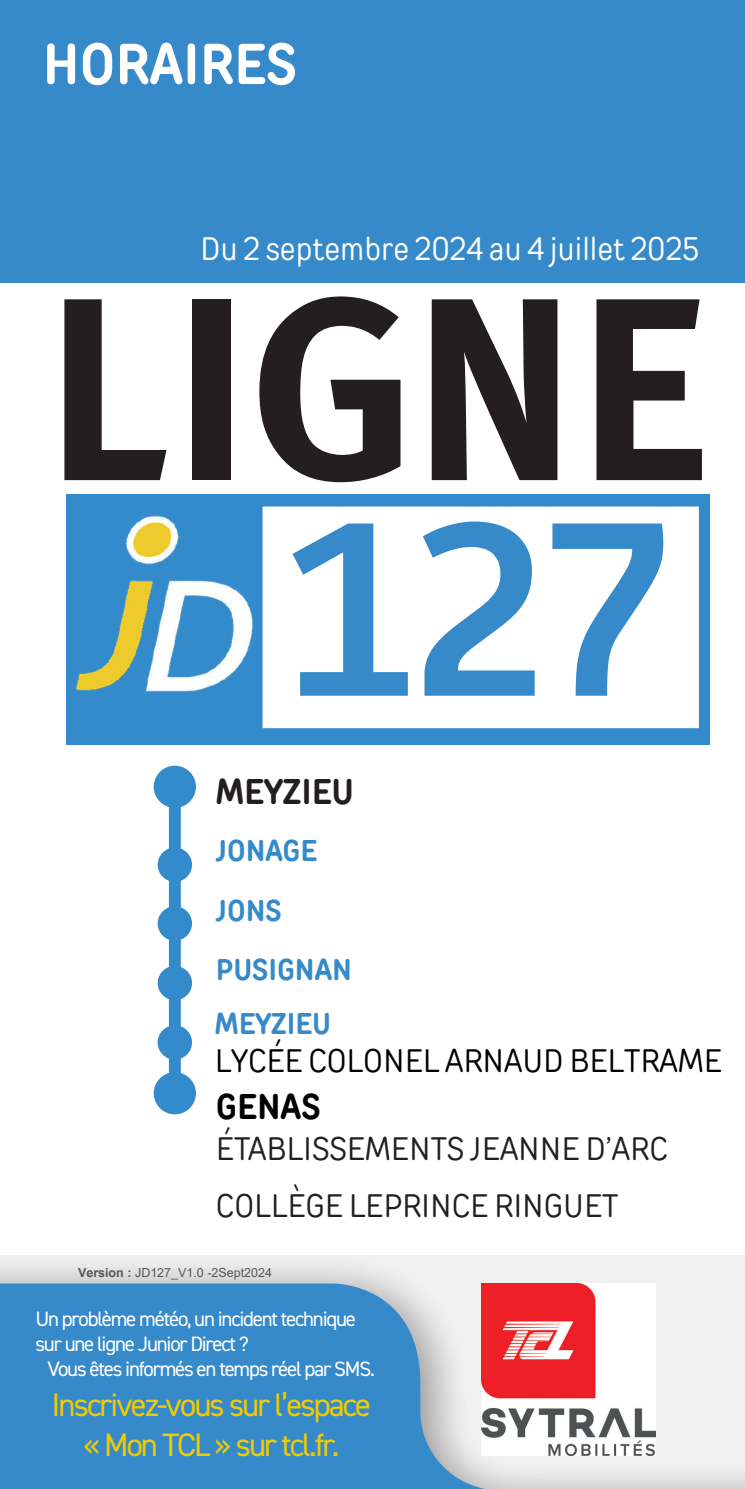
<style>
.page{position:relative;width:745px;height:1489px;background:#fff}
.page>*{position:absolute;margin:0;border:0;box-sizing:border-box;transform-origin:0 0}
.t1{font:700 225px "Confluence";color:#378ac9}
.t2{font:700 57.5px "TT Rounds Condensed";color:#fff}
.t3{font:700 35.75px "TT Rounds Condensed";color:#231f20}
.t4{font:700 35.75px "TT Rounds Condensed";color:#000001}
.t5{font:32.5px/57.2px "TT Rounds Condensed";color:#231f20}
.t6{font:32.5px/40px "DIN2014";letter-spacing:-.06em;color:#f0cb02;text-align:center}
.t7{font:32.5px "TT Rounds Condensed";color:#fff}
.t8{font:32.5px "TT Rounds Condensed";color:#000}
.t9{font:700 30px/59.8px "TT Rounds Condensed";color:#368ac9}
.t10{font:700 30px "TT Rounds Condensed";color:#3889c9}
.t11{font:20.75px "DIN2014";letter-spacing:-.06em;color:#fff}
.t12{font:12.5px "Arial";color:#57585a}
.s1{font-weight:700}
</style>
<div class="page">
<svg style="left:64px;top:299px;width:102px;height:181px"></svg>
<div style="left:193px;top:299px;width:37px;height:181px;background:#231f20"></div>
<svg style="left:259px;top:296px;width:141px;height:186px"></svg>
<svg style="left:431px;top:299px;width:126px;height:181px"></svg>
<svg style="left:596px;top:299px;width:105px;height:181px"></svg>
<div style="left:66px;top:494px;width:643px;height:250px;background:#348bcb"></div>
<div style="left:262px;top:506px;width:436px;height:222px;background:#fff;border:2px solid #fff"></div>
<img style="left:76px;top:506px;width:196px;height:223px">
<div style="left:0;top:0;width:744px;height:282px;background:#378ac9"></div>
<svg style="left:0;top:1255px;width:744px;height:28px;fill:#f0f0f0"></svg>
<svg style="left:0;top:1283px;width:744px;height:205px;fill:#378ac9"></svg>
<div style="left:154px;top:765px;width:42px;height:42px;background:#348bcb;border-radius:50%"></div>
<div style="left:154px;top:1072px;width:42px;height:42px;background:#348bcb;border-radius:50%"></div>
<div style="left:157px;top:847px;width:35px;height:34px;background:#348bcb;border-radius:50%"></div>
<div style="left:157px;top:906px;width:35px;height:34px;background:#348bcb;border-radius:50%"></div>
<div style="left:157px;top:965px;width:35px;height:35px;background:#348bcb;border-radius:50%"></div>
<div style="left:169px;top:787px;width:12px;height:326px;background:#348bcb"></div>
<div style="left:157px;top:1025px;width:35px;height:34px;background:#348bcb;border-radius:50%"></div>
<img style="left:481px;top:1283px;width:174px;height:172px">
<h2 class="t2" style="left:43px;top:25px;width:255px">HORAIRES</h2>
<h3 class="t7" style="left:200px;top:227px;width:500px">Du 2 septembre 2024 au 4 juillet 2025</h3>
<h1 class="t1" style="left:286px;top:465px;width:390px">127</h1>
<h3 class="t3" style="left:216px;top:767px;width:139px">MEYZIEU</h3>
<h3 class="t9" style="left:216px;top:819px;width:137px">JONAGE<br>JONS<br>PUSIGNAN</h3>
<h3 class="t10" style="left:215px;top:1003px;width:117px">MEYZIEU</h3>
<h3 class="t8" style="left:215px;top:1039px;width:508px">LYCÉE COLONEL ARNAUD BELTRAME</h3>
<h3 class="t4" style="left:216px;top:1082px;width:106px">GENAS</h3>
<h3 class="t5" style="left:216px;top:1118px;width:453px">ÉTABLISSEMENTS JEANNE D’ARC<br>COLLÈGE LEPRINCE RINGUET</h3>
<p class="t12" style="left:78px;top:1263px;width:195px"><span class="s1">Version :</span> JD127_V1.0 -2Sept2024</p>
<p class="t11" style="left:35px;top:1305px;width:322px">Un problème météo, un incident technique</p>
<p class="t11" style="left:35px;top:1330px;width:215px">sur une ligne Junior Direct ?</p>
<p class="t11" style="left:48px;top:1355px;width:328px">Vous êtes informés en temps réel par SMS.</p>
<h3 class="t6" style="left:52px;top:1383px;width:321px">Inscrivez-vous sur l’espace « Mon TCL » sur tcl.fr.</h3>
</div>
